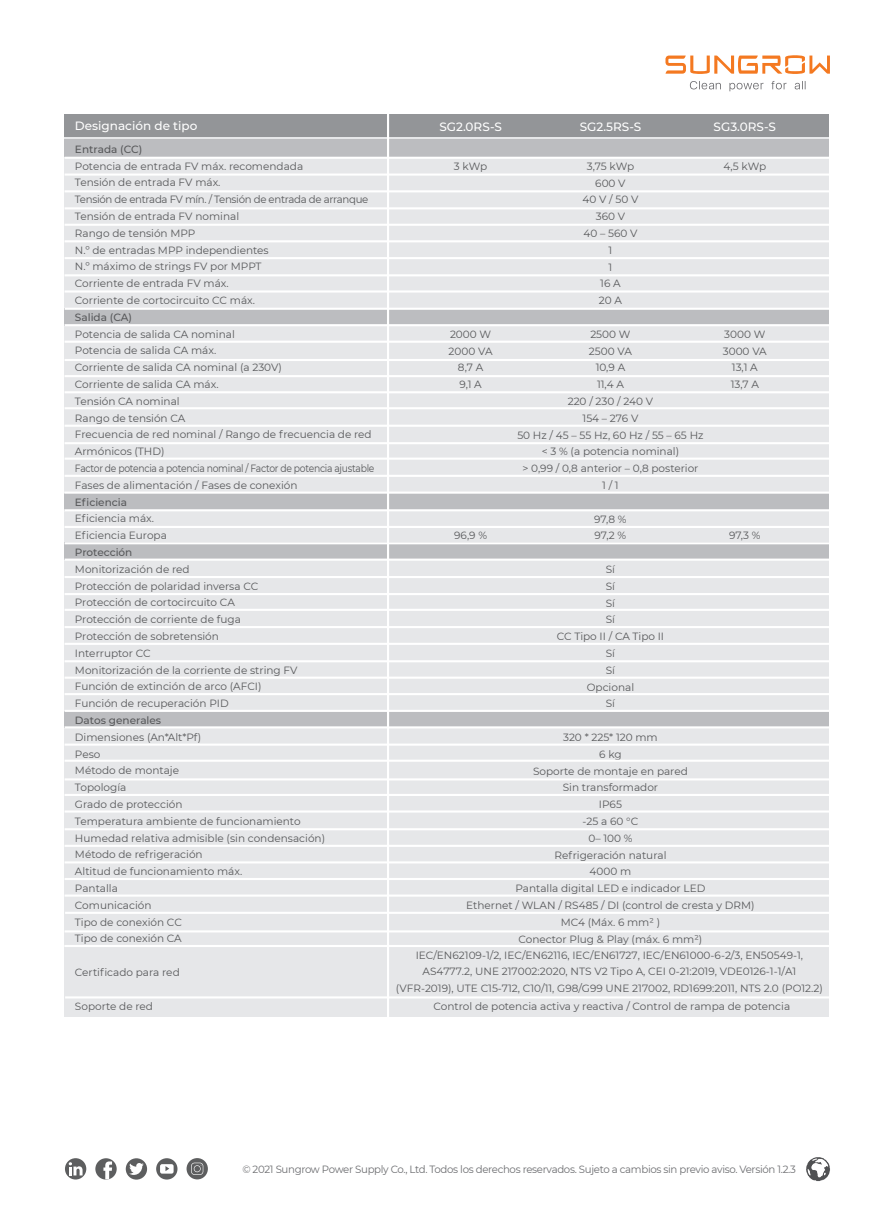
<style>
.page{position:relative;width:893px;height:1212px;background:#fff}
.page>*{position:absolute;margin:0;border:0;box-sizing:border-box;transform-origin:0 0}
.t1{font:500 12px "Montserrat";color:#fff}
.t2{font:10.5px/16.8px "Montserrat";color:#57585a;text-align:center}
.t3{font:10.5px "Montserrat";letter-spacing:-.03em;color:#6c6d70}
.t4{font:500 10.5px "Montserrat";color:#57585a}
</style>
<div class="page">
<img style="left:806px;top:1157px;width:24px;height:25px">
<svg style="left:665px;top:55px;width:165px;height:19px"></svg>
<svg style="left:690px;top:81px;width:31px;height:8px"></svg>
<svg style="left:729px;top:83px;width:34px;height:8px"></svg>
<svg style="left:795px;top:81px;width:11px;height:8px"></svg>
<svg style="left:771px;top:81px;width:15px;height:8px"></svg>
<div style="left:126px;top:1158px;width:21px;height:21px;background:#5d5e5f;border-radius:50%"></div>
<svg style="left:129px;top:1163px;width:15px;height:12px"></svg>
<svg style="left:65px;top:1158px;width:21px;height:21px"></svg>
<svg style="left:69px;top:1162px;width:14px;height:13px"></svg>
<div style="left:156px;top:1158px;width:21px;height:21px;background:#5d5e5f;border-radius:50%"></div>
<svg style="left:160px;top:1164px;width:14px;height:9px"></svg>
<div style="left:95px;top:1158px;width:22px;height:21px;background:#5d5e5f;border-radius:50%"></div>
<svg style="left:103px;top:1161px;width:9px;height:18px"></svg>
<div style="left:187px;top:1158px;width:21px;height:21px;background:#5d5e5f;border-radius:50%"></div>
<svg style="left:191px;top:1162px;width:12px;height:13px"></svg>
<div style="left:65px;top:115px;width:764px;height:901px;background:#e6e7e9"></div>
<div style="left:65px;top:115px;width:764px;height:22px;background:#939598"></div>
<div style="left:65px;top:139px;width:764px;height:18px;background:#bcbdc0"></div>
<div style="left:65px;top:309px;width:764px;height:17px;background:#bcbdc0"></div>
<div style="left:65px;top:542px;width:764px;height:18px;background:#bcbdc0"></div>
<div style="left:65px;top:711px;width:764px;height:16px;background:#bcbdc0"></div>
<div style="left:64px;top:493px;width:765px;height:17px;background:#bcbdc0"></div>
<hr style="left:65px;top:157px;width:764px;height:2px;background:#fff">
<hr style="left:65px;top:173px;width:764px;height:3px;background:#fff">
<hr style="left:65px;top:190px;width:764px;height:2px;background:#fff">
<hr style="left:65px;top:207px;width:764px;height:2px;background:#fff">
<hr style="left:65px;top:224px;width:764px;height:2px;background:#fff">
<hr style="left:65px;top:240px;width:764px;height:2px;background:#fff">
<hr style="left:65px;top:257px;width:764px;height:2px;background:#fff">
<hr style="left:65px;top:274px;width:764px;height:2px;background:#fff">
<hr style="left:65px;top:290px;width:764px;height:3px;background:#fff">
<hr style="left:65px;top:308px;width:764px;height:2px;background:#fff">
<hr style="left:65px;top:324px;width:764px;height:2px;background:#fff">
<hr style="left:65px;top:341px;width:764px;height:2px;background:#fff">
<hr style="left:65px;top:359px;width:764px;height:2px;background:#fff">
<hr style="left:65px;top:375px;width:764px;height:2px;background:#fff">
<hr style="left:65px;top:407px;width:764px;height:2px;background:#fff">
<hr style="left:65px;top:425px;width:764px;height:2px;background:#fff">
<hr style="left:65px;top:442px;width:764px;height:2px;background:#fff">
<hr style="left:65px;top:458px;width:764px;height:2px;background:#fff">
<hr style="left:65px;top:475px;width:764px;height:2px;background:#fff">
<hr style="left:64px;top:491px;width:765px;height:3px;background:#fff">
<hr style="left:64px;top:509px;width:765px;height:2px;background:#fff">
<hr style="left:65px;top:558px;width:764px;height:3px;background:#fff">
<hr style="left:65px;top:542px;width:764px;height:2px;background:#fff">
<hr style="left:65px;top:526px;width:764px;height:2px;background:#fff">
<hr style="left:65px;top:576px;width:764px;height:2px;background:#fff">
<hr style="left:65px;top:593px;width:764px;height:2px;background:#fff">
<hr style="left:65px;top:609px;width:764px;height:2px;background:#fff">
<hr style="left:65px;top:676px;width:764px;height:3px;background:#fff">
<hr style="left:65px;top:660px;width:764px;height:2px;background:#fff">
<hr style="left:65px;top:726px;width:764px;height:2px;background:#fff">
<hr style="left:65px;top:743px;width:764px;height:3px;background:#fff">
<hr style="left:65px;top:760px;width:764px;height:2px;background:#fff">
<hr style="left:65px;top:778px;width:764px;height:2px;background:#fff">
<hr style="left:65px;top:693px;width:764px;height:2px;background:#fff">
<hr style="left:65px;top:626px;width:764px;height:2px;background:#fff">
<hr style="left:65px;top:710px;width:764px;height:2px;background:#fff">
<hr style="left:65px;top:643px;width:764px;height:2px;background:#fff">
<hr style="left:65px;top:794px;width:764px;height:2px;background:#fff">
<hr style="left:65px;top:810px;width:764px;height:2px;background:#fff">
<hr style="left:65px;top:828px;width:764px;height:2px;background:#fff">
<hr style="left:65px;top:845px;width:764px;height:2px;background:#fff">
<hr style="left:65px;top:861px;width:764px;height:2px;background:#fff">
<hr style="left:65px;top:878px;width:764px;height:2px;background:#fff">
<hr style="left:65px;top:894px;width:764px;height:3px;background:#fff">
<hr style="left:65px;top:912px;width:765px;height:2px;background:#fff">
<hr style="left:65px;top:930px;width:764px;height:2px;background:#fff">
<hr style="left:64px;top:945px;width:765px;height:2px;background:#fff">
<hr style="left:65px;top:996px;width:765px;height:2px;background:#fff">
<hr style="left:387px;top:114px;width:2px;height:905px;background:#fff">
<hr style="left:65px;top:391px;width:764px;height:2px;background:#fff">
<p class="t1" style="left:75px;top:117px;width:124px">Designación de tipo</p>
<p class="t4" style="left:75px;top:142px;width:69px">Entrada (CC)</p>
<p class="t2" style="left:75px;top:157px;width:295px;text-align:left">Potencia de entrada FV máx. recomendada<br>Tensión de entrada FV máx.<br>Tensión de entrada FV mín. / Tensión de entrada de arranque Tensión de entrada FV nominal<br>Rango de tensión MPP<br>N.º de entradas MPP independientes<br>N.º máximo de strings FV por MPPT<br>Corriente de entrada FV máx.<br>Corriente de cortocircuito CC máx.</p>
<p class="t4" style="left:75px;top:310px;width:59px">Salida (CA)</p>
<p class="t2" style="left:75px;top:325px;width:301px;text-align:left">Potencia de salida CA nominal<br>Potencia de salida CA máx.<br>Corriente de salida CA nominal (a 230V)<br>Corriente de salida CA máx.<br>Tensión CA nominal<br>Rango de tensión CA<br>Frecuencia de red nominal / Rango de frecuencia de red Armónicos (THD)<br>Factor de potencia a potencia nominal / Factor de potencia ajustable Fases de alimentación / Fases de conexión</p>
<p class="t4" style="left:75px;top:494px;width:54px">Eficiencia</p>
<p class="t2" style="left:75px;top:510px;width:93px;text-align:left">Eficiencia máx.<br>Eficiencia Europa</p>
<p class="t4" style="left:75px;top:545px;width:59px">Protección</p>
<p class="t2" style="left:75px;top:560px;width:224px;text-align:left">Monitorización de red<br>Protección de polaridad inversa CC<br>Protección de cortocircuito CA<br>Protección de corriente de fuga<br>Protección de sobretensión<br>Interruptor CC<br>Monitorización de la corriente de string FV<br>Función de extinción de arco (AFCI)<br>Función de recuperación PID</p>
<p class="t4" style="left:75px;top:713px;width:88px">Datos generales</p>
<p class="t2" style="left:75px;top:728px;width:252px;text-align:left">Dimensiones (An*Alt*Pf)<br>Peso<br>Método de montaje<br>Topología<br>Grado de protección<br>Temperatura ambiente de funcionamiento<br>Humedad relativa admisible (sin condensación)<br>Método de refrigeración<br>Altitud de funcionamiento máx.<br>Pantalla<br>Comunicación<br>Tipo de conexión CC<br>Tipo de conexión CA</p>
<p class="t2" style="left:75px;top:963px;width:106px">Certificado para red</p>
<p class="t2" style="left:75px;top:997px;width:80px">Soporte de red</p>
<p class="t1" style="left:439px;top:118px;width:64px">SG2.0RS-S</p>
<p class="t1" style="left:580px;top:118px;width:63px">SG2.5RS-S</p>
<p class="t1" style="left:714px;top:118px;width:64px">SG3.0RS-S</p>
<p class="t2" style="left:723px;top:157px;width:44px">4,5 kWp</p>
<p class="t2" style="left:582px;top:157px;width:57px">3,75 kWp<br>600 V<br>40 V / 50 V<br>360 V<br>40 – 560 V<br>1<br>1<br>16 A<br>20 A</p>
<p class="t2" style="left:517px;top:325px;width:188px">2500 W<br>2500 VA<br>10,9 A<br>11,4 A<br>220 / 230 / 240 V<br>154 – 276 V<br>50 Hz / 45 – 55 Hz, 60 Hz / 55 – 65 Hz &lt; 3 % (a potencia nominal)<br>&gt; 0,99 / 0,8 anterior – 0,8 posterior<br>1 / 1</p>
<p class="t2" style="left:594px;top:510px;width:34px;text-align:left">97,8 %<br>97,2 %</p>
<p class="t2" style="left:557px;top:560px;width:109px">Sí<br>Sí<br>Sí<br>Sí<br>CC Tipo II / CA Tipo II<br>Sí<br>Sí<br>Opcional<br>Sí</p>
<p class="t2" style="left:396px;top:728px;width:428px">320 * 225* 120 mm<br>6 kg<br>Soporte de montaje en pared<br>Sin transformador<br>IP65<br>-25 a 60 °C<br>0– 100 %<br>Refrigeración natural<br>4000 m<br>Pantalla digital LED e indicador LED<br>Ethernet / WLAN / RS485 / DI (control de cresta y DRM)<br>MC4 (Máx. 6 mm² )<br>Conector Plug &amp; Play (máx. 6 mm²)<br>IEC/EN62109-1/2, IEC/EN62116, IEC/EN61727, IEC/EN61000-6-2/3, EN50549-1,<br>AS4777.2, UNE 217002:2020, NTS V2 Tipo A, CEI 0-21:2019, VDE0126-1-1/A1 (VFR-2019), UTE C15-712, C10/11, G98/G99 UNE 217002, RD1699:2011, NTS 2.0 (PO12.2)<br>Control de potencia activa y reactiva / Control de rampa de potencia</p>
<p class="t2" style="left:454px;top:157px;width:35px">3 kWp</p>
<p class="t2" style="left:723px;top:325px;width:46px">3000 W<br>3000 VA<br>13,1 A<br>13,7 A</p>
<p class="t2" style="left:449px;top:325px;width:46px">2000 W<br>2000 VA<br>8,7 A<br>9,1 A</p>
<p class="t2" style="left:729px;top:527px;width:33px">97,3 %</p>
<p class="t2" style="left:454px;top:527px;width:34px">96,9 %</p>
<p class="t3" style="left:242px;top:1161px;width:555px">© 2021 Sungrow Power Supply Co., Ltd. Todos los derechos reservados. Sujeto a cambios sin previo aviso. Versión 1.2.3</p>
</div>
